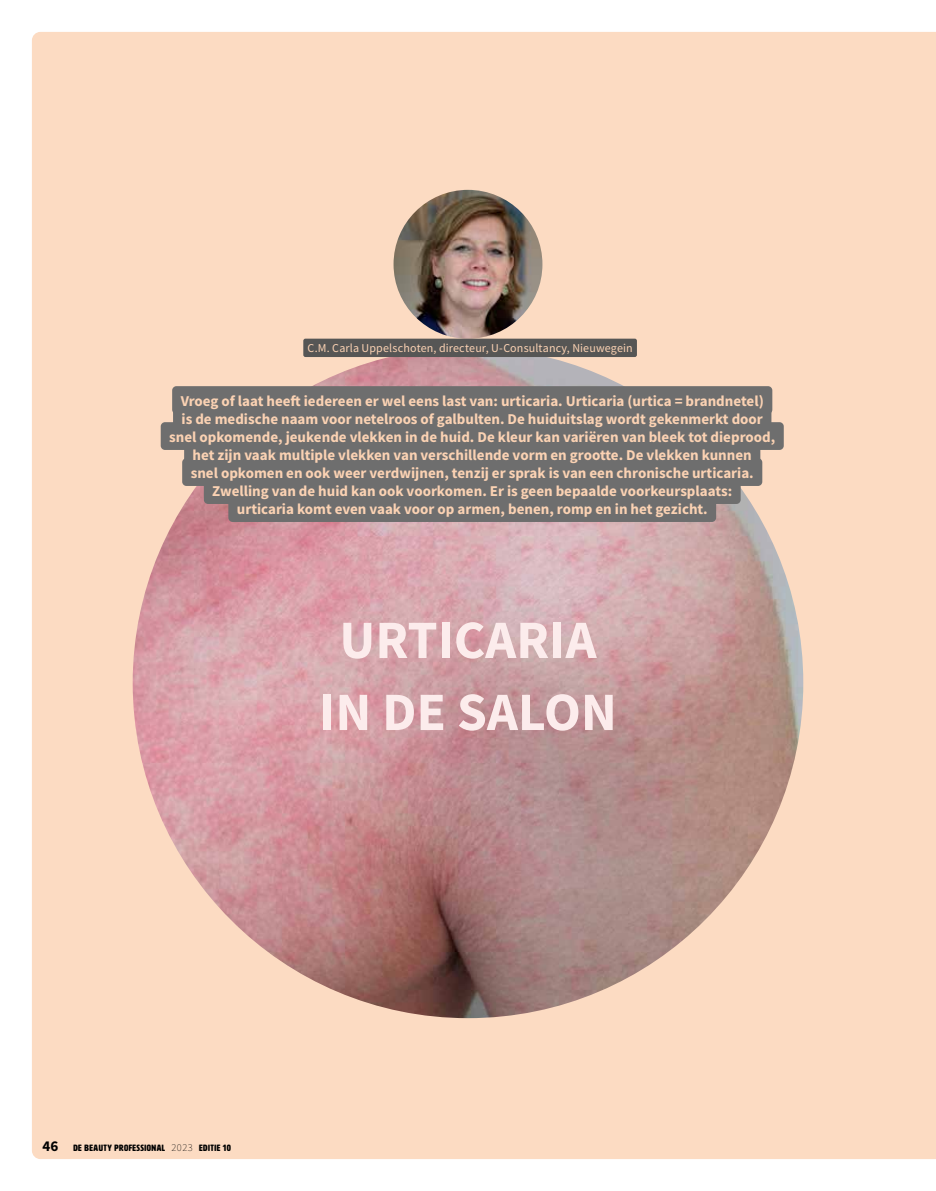
<style>
.page{position:relative;width:936px;height:1191px;background:#fff}
.page>*{position:absolute;margin:0;border:0;box-sizing:border-box;transform-origin:0 0}
.t1{font:700 54px/72px "Source Sans Pro";color:#fcecec;text-align:center}
.t2{font:700 15px/18px "Source Sans Pro";color:#fbd2b3;text-align:center}
.t3{font:12px "Source Sans Pro";letter-spacing:.01em;color:#fbd2b3}
.t4{font:9px "HWT Artz";letter-spacing:.05em;color:#000}
.s1{font-family:"Source Sans Pro";font-weight:700;font-size:15px}
.s2{font-family:"Source Sans Pro";font-weight:200;font-size:10.5px}
</style>
<div class="page">
<div style="left:32px;top:32px;width:903px;height:1127px;background:#fcdbc2"></div>
<img style="left:133px;top:348px;width:670px;height:670px;border-radius:335px">
<img style="left:393px;top:190px;width:149px;height:149px;border-radius:74px">
<div style="left:172px;top:386px;width:600px;height:28px;background:#6e6e6e;border-radius:4px"></div>
<div style="left:173px;top:404px;width:598px;height:28px;background:#6e6e6e;border-radius:4px"></div>
<div style="left:161px;top:422px;width:622px;height:28px;background:#6e6e6e;border-radius:4px"></div>
<div style="left:184px;top:440px;width:576px;height:28px;background:#6e6e6e;border-radius:4px"></div>
<div style="left:182px;top:458px;width:580px;height:28px;background:#6e6e6e;border-radius:4px"></div>
<div style="left:204px;top:476px;width:536px;height:28px;background:#6e6e6e;border-radius:4px"></div>
<div style="left:228px;top:494px;width:488px;height:28px;background:#6e6e6e;border-radius:4px"></div>
<div style="left:303px;top:339px;width:334px;height:18px;background:#565655;border-radius:2px"></div>
<p class="t3" style="left:307px;top:340px;width:326px">C.M. Carla Uppelschoten, directeur, U-Consultancy, Nieuwegein</p>
<p class="t2" style="left:169px;top:392px;width:607px">Vroeg of laat heeft iedereen er wel eens last van: urticaria. Urticaria (urtica = brandnetel)<br>is de medische naam voor netelroos of galbulten. De huiduitslag wordt gekenmerkt door snel opkomende, jeukende vlekken in de huid. De kleur kan variëren van bleek tot dieprood, het zijn vaak multiple vlekken van verschillende vorm en grootte. De vlekken kunnen<br>snel opkomen en ook weer verdwijnen, tenzij er sprak is van een chronische urticaria.<br>Zwelling van de huid kan ook voorkomen. Er is geen bepaalde voorkeursplaats:<br>urticaria komt even vaak voor op armen, benen, romp en in het gezicht.</p>
<h1 class="t1" style="left:319px;top:603px;width:299px">URTICARIA<br>IN DE SALON</h1>
<p class="t4" style="left:43px;top:1143px;width:190px"><span class="s1">46</span> DE BEAUTY PROFESSIONAL <span class="s2">2023</span> EDITIE 10</p>
</div>
